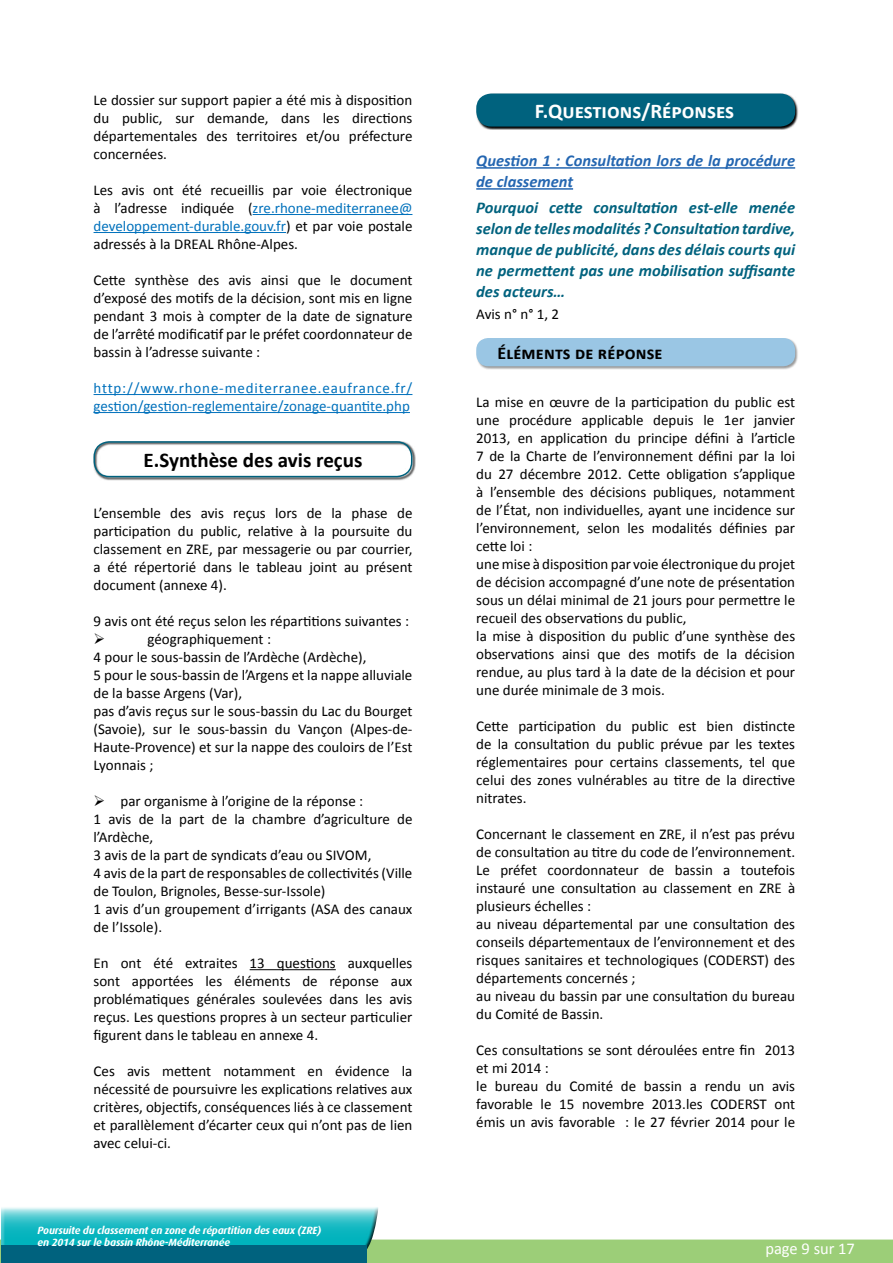
<style>
.page{position:relative;width:893px;height:1263px;background:#fff}
.page>*{position:absolute;margin:0;border:0;box-sizing:border-box;transform-origin:0 0}
.t1{font:700 21px "Calibri";color:#000}
.t2{font:700 21px "Calibri";color:#fff}
.t3{font:700 18px "Calibri";letter-spacing:.01em;color:#000}
.t4{font:italic 700 16.5px/21px "Calibri";color:#00627e;text-align:justify}
.t5{font:italic 700 16.5px/21px "Calibri";color:#2466b1}
.t6{font:16.5px "Calibri";color:#fff}
.t7{font:15px/18px "Calibri";color:#000;text-align:justify}
.t8{font:15px/18px "Calibri";color:#0071bc}
.t9{font:italic 700 10.5px/12.6px "Dax OT";letter-spacing:-.02em;color:#fff}
.s1{color:#0071bc}
</style>
<div class="page">
<hr style="left:253px;top:214px;width:159px;height:1px;background:#0071bc">
<hr style="left:94px;top:232px;width:192px;height:1px;background:#0071bc">
<hr style="left:94px;top:394px;width:318px;height:1px;background:#0071bc">
<hr style="left:94px;top:412px;width:316px;height:1px;background:#0071bc">
<svg style="left:93px;top:441px;width:323px;height:40px"></svg>
<div style="left:94px;top:441px;width:318px;height:36px;border:2px solid #00627e;border-radius:15px"></div>
<hr style="left:250px;top:969px;width:86px;height:1px;background:#000">
<svg style="left:476px;top:338px;width:322px;height:31px"></svg>
<div style="left:476px;top:338px;width:319px;height:28px;background:#9ac6e4;border-radius:12px"></div>
<hr style="left:476px;top:167px;width:319px;height:2px;background:#2466b1">
<hr style="left:476px;top:188px;width:97px;height:2px;background:#2466b1">
<svg style="left:476px;top:93px;width:322px;height:37px"></svg>
<div style="left:476px;top:94px;width:319px;height:33px;background:#00627e;border-radius:15px"></div>
<div style="left:0;top:1239px;width:893px;height:24px;background:#9cce78"></div>
<div style="left:0;top:1205px;width:380px;height:54px;background:#000;opacity:.75"></div>
<div style="left:1px;top:1246px;width:366px;height:17px;background:#00627e"></div>
<p class="t7" style="left:94px;top:91px;width:320px">Le dossier sur support papier a été mis à disposition du public, sur demande, dans les directions départementales des territoires et/ou préfecture concernées.</p>
<p class="t7" style="left:94px;top:181px;width:320px">Les avis ont été recueillis par voie électronique à l’adresse indiquée (<span class="s1">zre.rhone-mediterranee@ developpement-durable.gouv.fr</span>) et par voie postale adressés à la DREAL Rhône-Alpes.</p>
<p class="t7" style="left:94px;top:271px;width:320px">Cette synthèse des avis ainsi que le document d’exposé des motifs de la décision, sont mis en ligne pendant 3 mois à compter de la date de signature de l’arrêté modificatif par le préfet coordonnateur de bassin à l’adresse suivante :</p>
<p class="t8" style="left:94px;top:379px;width:320px">http://www.rhone-mediterranee.eaufrance.fr/ gestion/gestion-reglementaire/zonage-quantite.php</p>
<h1 class="t1" style="left:144px;top:447px;width:220px">E.Synthèse des avis reçus</h1>
<p class="t7" style="left:94px;top:504px;width:320px">L’ensemble des avis reçus lors de la phase de participation du public, relative à la poursuite du classement en ZRE, par messagerie ou par courrier, a été répertorié dans le tableau joint au présent document (annexe 4).</p>
<p class="t7" style="left:94px;top:612px;width:317px">9 avis ont été reçus selon les répartitions suivantes :</p>
<p class="t7" style="left:148px;top:630px;width:125px">géographiquement :</p>
<p class="t7" style="left:94px;top:648px;width:274px">4 pour le sous-bassin de l’Ardèche (Ardèche),</p>
<p class="t7" style="left:94px;top:666px;width:320px">5 pour le sous-bassin de l’Argens et la nappe alluviale</p>
<p class="t7" style="left:94px;top:684px;width:150px">de la basse Argens (Var),</p>
<p class="t7" style="left:94px;top:702px;width:320px">pas d’avis reçus sur le sous-bassin du Lac du Bourget</p>
<p class="t7" style="left:94px;top:720px;width:320px">(Savoie), sur le sous-bassin du Vançon (Alpes-de-</p>
<p class="t7" style="left:94px;top:738px;width:320px">Haute-Provence) et sur la nappe des couloirs de l’Est</p>
<p class="t7" style="left:94px;top:756px;width:61px">Lyonnais ;</p>
<p class="t7" style="left:94px;top:792px;width:320px;text-align:left;text-indent:27px">par organisme à l’origine de la réponse :<br>1 avis de la part de la chambre d’agriculture de l’Ardèche,<br>3 avis de la part de syndicats d’eau ou SIVOM,<br>4 avis de la part de responsables de collectivités (Ville de Toulon, Brignoles, Besse-sur-Issole)<br>1 avis d’un groupement d’irrigants (ASA des canaux de l’Issole).</p>
<p class="t7" style="left:94px;top:954px;width:320px">En ont été extraites 13 questions auxquelles sont apportées les éléments de réponse aux problématiques générales soulevées dans les avis reçus. Les questions propres à un secteur particulier figurent dans le tableau en annexe 4.</p>
<p class="t7" style="left:94px;top:1062px;width:320px">Ces avis mettent notamment en évidence la nécessité de poursuivre les explications relatives aux critères, objectifs, conséquences liés à ce classement et parallèlement d’écarter ceux qui n’ont pas de lien avec celui-ci.</p>
<p class="t9" style="left:38px;top:1224px;width:285px">Poursuite du classement en zone de répartition des eaux (ZRE) en 2014 sur le bassin Rhône-Méditerranée</p>
<h1 class="t2" style="left:535px;top:98px;width:201px">F.Questions/Réponses</h1>
<p class="t5" style="left:476px;top:151px;width:320px">Question 1 : Consultation lors de la procédure de classement</p>
<p class="t4" style="left:476px;top:197px;width:320px">Pourquoi cette consultation est-elle menée selon de telles modalités ? Consultation tardive, manque de publicité, dans des délais courts qui ne permettent pas une mobilisation suffisante des acteurs…</p>
<p class="t7" style="left:476px;top:305px;width:84px">Avis n° n° 1, 2</p>
<p class="t3" style="left:497px;top:341px;width:167px">Éléments de réponse</p>
<p class="t7" style="left:476px;top:393px;width:320px;text-align:left">La mise en œuvre de la participation du public est une procédure applicable depuis le 1er janvier 2013, en application du principe défini à l’article 7 de la Charte de l’environnement défini par la loi du 27 décembre 2012. Cette obligation s’applique à l’ensemble des décisions publiques, notamment de l’État, non individuelles, ayant une incidence sur l’environnement, selon les modalités définies par cette loi :<br>une mise à disposition par voie électronique du projet de décision accompagné d’une note de présentation sous un délai minimal de 21 jours pour permettre le recueil des observations du public,<br>la mise à disposition du public d’une synthèse des observations ainsi que des motifs de la décision rendue, au plus tard à la date de la décision et pour une durée minimale de 3 mois.</p>
<p class="t7" style="left:476px;top:717px;width:320px">Cette participation du public est bien distincte de la consultation du public prévue par les textes réglementaires pour certains classements, tel que celui des zones vulnérables au titre de la directive nitrates.</p>
<p class="t7" style="left:476px;top:825px;width:320px;text-align:left">Concernant le classement en ZRE, il n’est pas prévu de consultation au titre du code de l’environnement.<br>Le préfet coordonnateur de bassin a toutefois instauré une consultation au classement en ZRE à plusieurs échelles :<br>au niveau départemental par une consultation des conseils départementaux de l’environnement et des risques sanitaires et technologiques (CODERST) des départements concernés ;<br>au niveau du bassin par une consultation du bureau du Comité de Bassin.</p>
<p class="t7" style="left:476px;top:1041px;width:320px;text-align:left">Ces consultations se sont déroulées entre fin 2013 et mi 2014 :<br>le bureau du Comité de bassin a rendu un avis favorable le 15 novembre 2013.les CODERST ont émis un avis favorable : le 27 février 2014 pour le</p>
<p class="t6" style="left:765px;top:1238px;width:91px">page 9 sur 17</p>
</div>
